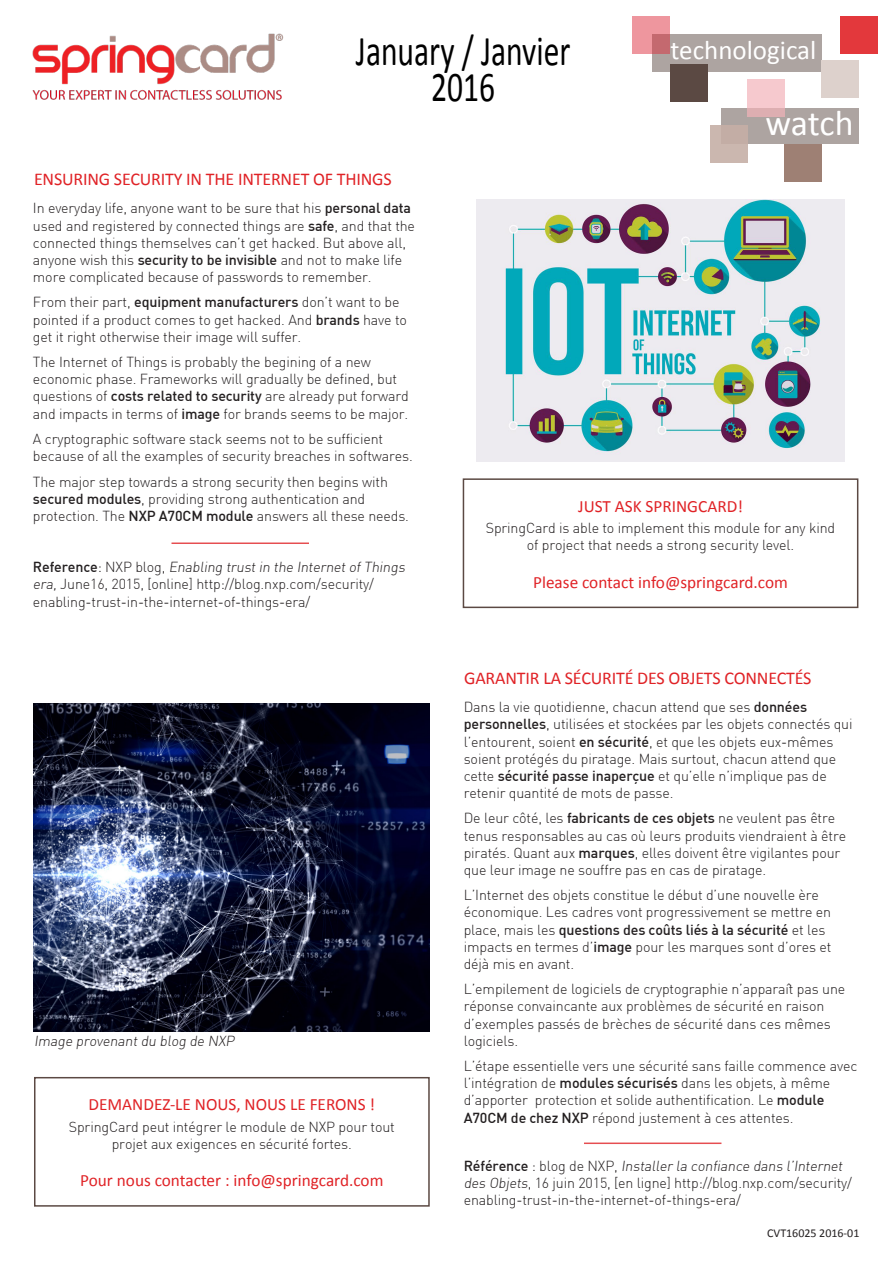
<style>
.page{position:relative;width:893px;height:1263px;background:#fff}
.page>*{position:absolute;margin:0;border:0;box-sizing:border-box;transform-origin:0 0}
.t1{font:42.6px/36px "Calibri";color:#000;text-align:center;scale:.74 1}
.t2{font:36px "Calibri";letter-spacing:-.01em;color:#fff}
.t3{font:27px "Calibri";color:#fff}
.t4{font:18px "Calibri";letter-spacing:-.01em;color:#e02226}
.t5{font:17.25px "Calibri";color:#e02226}
.t6{font:300 14.25px/17.1px "DIN";letter-spacing:-.01em;color:#231f20}
.t7{font:12px "Calibri";color:#231f20}
.s1{font-weight:500}
</style>
<div class="page">
<img style="left:32px;top:33px;width:252px;height:67px">
<div style="left:721px;top:108px;width:138px;height:36px;background:#ada4a1"></div>
<div style="left:653px;top:34px;width:169px;height:37px;background:#ada4a1"></div>
<svg style="left:633px;top:17px;width:37px;height:37px"></svg>
<svg style="left:748px;top:79px;width:37px;height:37px"></svg>
<div style="left:822px;top:60px;width:37px;height:38px;background:#ddd1cc"></div>
<div style="left:840px;top:17px;width:37px;height:37px;background:#e3383c"></div>
<div style="left:670px;top:65px;width:37px;height:37px;background:#5b4943"></div>
<div style="left:711px;top:126px;width:37px;height:37px;background:#cbb7af"></div>
<div style="left:785px;top:144px;width:37px;height:37px;background:#9e8074"></div>
<img style="left:476px;top:199px;width:368px;height:263px">
<img style="left:34px;top:704px;width:395px;height:328px">
<div style="left:463px;top:478px;width:395px;height:130px;border:2px solid #5b4943"></div>
<hr style="left:171px;top:542px;width:138px;height:2px;background:#e02226">
<hr style="left:584px;top:1142px;width:137px;height:2px;background:#e02226">
<div style="left:34px;top:1077px;width:396px;height:129px;border:2px solid #5b4943"></div>
<p class="t1" style="left:356px;top:33px;width:291px">January / Janvier<br>2016</p>
<p class="t4" style="left:34px;top:167px;width:359px">ENSURING SECURITY IN THE INTERNET OF THINGS</p>
<p class="t3" style="left:671px;top:32px;width:147px">technological</p>
<p class="t2" style="left:766px;top:101px;width:89px">watch</p>
<p class="t6" style="left:33px;top:200px;width:384px">In everyday life, anyone want to be sure that his <span class="s1">personal data </span>used and registered by connected things are <span class="s1">safe</span>, and that the connected things themselves can’t get hacked. But above all, anyone wish this <span class="s1">security to be invisible</span> and not to make life more complicated because of passwords to remember.</p>
<p class="t6" style="left:33px;top:294px;width:376px">From their part, <span class="s1">equipment manufacturers</span> don’t want to be pointed if a product comes to get hacked. And <span class="s1">brands</span> have to get it right otherwise their image will suffer.</p>
<p class="t6" style="left:33px;top:353px;width:377px">The Internet of Things is probably the begining of a new economic phase. Frameworks will gradually be defined, but questions of <span class="s1">costs related to security</span> are already put forward and impacts in terms of <span class="s1">image</span> for brands seems to be major.</p>
<p class="t6" style="left:33px;top:430px;width:381px">A cryptographic software stack seems not to be sufficient because of all the examples of security breaches in softwares.</p>
<p class="t6" style="left:33px;top:473px;width:378px">The major step towards a strong security then begins with <span class="s1">secured modules</span>, providing strong authentication and protection. The <span class="s1">NXP A70CM module</span> answers all these needs.</p>
<p class="t6" style="left:33px;top:558px;width:376px"><span class="s1">Refe re n ce</span> : N X P b lo g , Enabling trust in the Internet of Things era, June16, 2015, [online] http://blog.nxp.com/security/ enabling-trust-in-the-internet-of-things-era/</p>
<p class="t6" style="left:34px;top:1032px;width:205px">Image provenant du blog de NXP</p>
<p class="t5" style="left:88px;top:1093px;width:288px">DEMANDEZ-LE NOUS, NOUS LE FERONS !</p>
<p class="t6" style="left:69px;top:1118px;width:327px;text-align:center">SpringCard peut intégrer le module de NXP pour tout projet aux exigences en sécurité fortes.</p>
<p class="t5" style="left:80px;top:1170px;width:305px">Pour nous contacter : info@springcard.com</p>
<p class="t5" style="left:578px;top:495px;width:166px">JUST ASK SPRINGCARD!</p>
<p class="t6" style="left:486px;top:519px;width:351px;text-align:center">SpringCard is able to implement this module for any kind of project that needs a strong security level.</p>
<p class="t5" style="left:533px;top:571px;width:256px">Please contact info@springcard.com</p>
<p class="t4" style="left:464px;top:666px;width:349px">GARANTIR LA SÉCURITÉ DES OBJETS CONNECTÉS</p>
<p class="t6" style="left:464px;top:698px;width:390px">Dans la vie quotidienne, chacun attend que ses <span class="s1">données personnelles</span>, utilisées et stockées par les objets connectés qui l’entourent, soient <span class="s1">en sécurité</span>, et que les objets eux-mêmes soient protégés du piratage. Mais surtout, chacun attend que cette <span class="s1">sécurité passe inaperçue</span> et qu’elle n’implique pas de retenir quantité de mots de passe.</p>
<p class="t6" style="left:464px;top:810px;width:384px">De leur côté, les <span class="s1">fabricants de ces objets</span> ne veulent pas être tenus responsables au cas où leurs produits viendraient à être piratés. Quant aux <span class="s1">marques</span>, elles doivent être vigilantes pour que leur image ne souffre pas en cas de piratage.</p>
<p class="t6" style="left:464px;top:886px;width:369px">L’Internet des objets constitue le début d’une nouvelle ère économique. Les cadres vont progressivement se mettre en place, mais les <span class="s1">questions des coûts liés à la sécurité</span> et les impacts en termes d’<span class="s1">image</span> pour les marques sont d’ores et déjà mis en avant.</p>
<p class="t6" style="left:464px;top:980px;width:383px">L’empilement de logiciels de cryptographie n’apparaît pas une réponse convaincante aux problèmes de sécurité en raison d’exemples passés de brèches de sécurité dans ces mêmes logiciels.</p>
<p class="t6" style="left:464px;top:1057px;width:395px">L’étape essentielle vers une sécurité sans faille commence avec l’intégration de <span class="s1">modules sécurisés</span> dans les objets, à même d’apporter protection et solide authentification. Le <span class="s1">module A70CM de chez NXP</span> répond justement à ces attentes.</p>
<p class="t6" style="left:464px;top:1157px;width:390px"><span class="s1">Réfé re n ce</span> : b lo g d e N X P , Installer la confiance dans l’Internet des Objets, 16 juin 2015, [en ligne] http://blog.nxp.com/security/ enabling-trust-in-the-internet-of-things-era/</p>
<p class="t7" style="left:767px;top:1225px;width:94px">CVT16025 2016-01</p>
</div>
